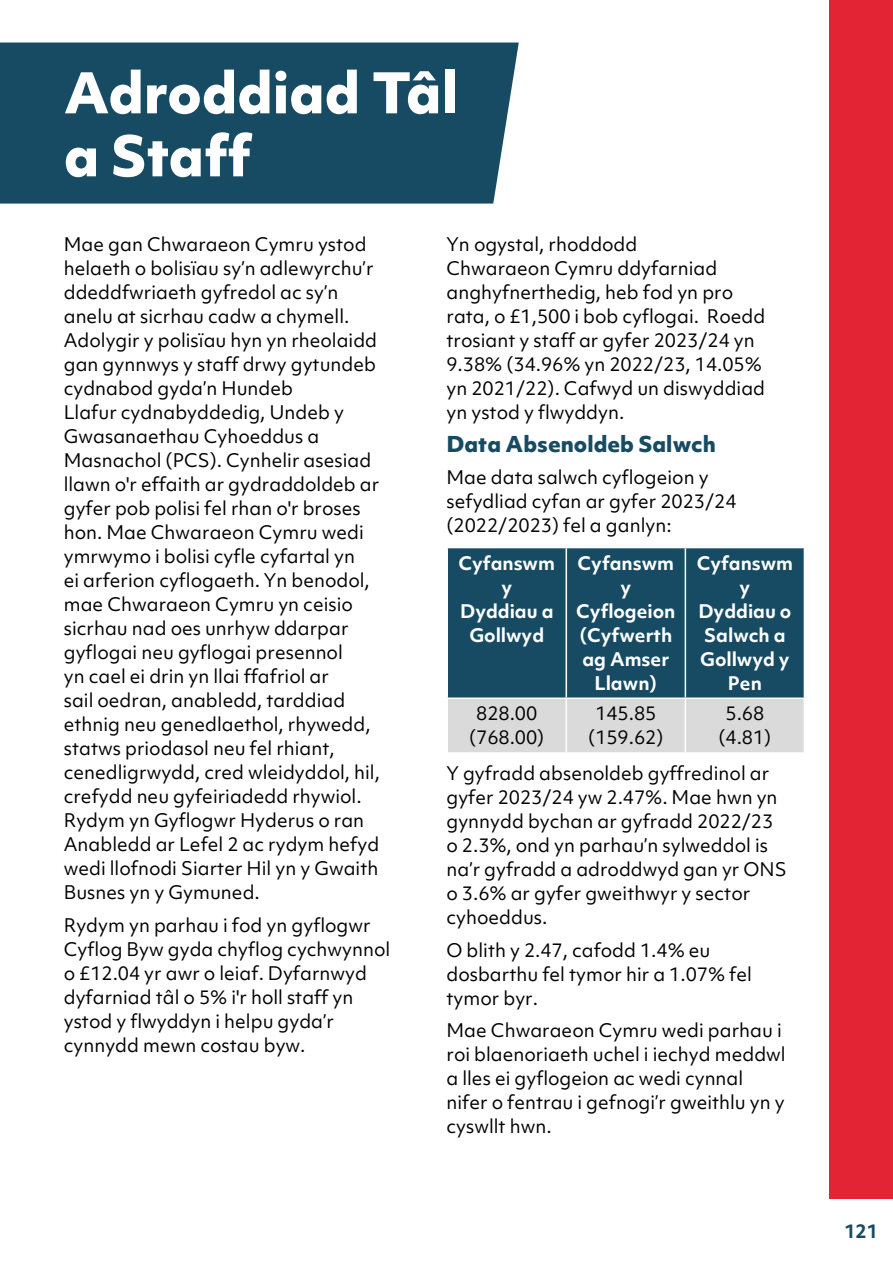
<style>
.page{position:relative;width:893px;height:1263px;background:#fff}
.page>*{position:absolute;margin:0;border:0;box-sizing:border-box;transform-origin:0 0}
.MainHeading_2024_H3{font:800 54px/63px "Objektiv Mk 1";color:#fff}
.Subheading2_2024_H4{font:800 21px "Objektiv Mk 1";color:#164b63}
.BodyCopy2024{font:18px/24px "Objektiv Mk 1";color:#000}
.Paragraph_Style_1{font:700 18px/24px "Objektiv Mk 1";color:#fff;text-align:center}
.t1{font:700 18px "Objektiv Mk 1";color:#164b63}
</style>
<div class="page">
<div style="left:829px;top:0;width:64px;height:1199px;background:#e32434"></div>
<div style="left:0;top:43px;width:519px;height:161px;background:#164b63"></div>
<div style="left:448px;top:548px;width:356px;height:149px;background:#164b63"></div>
<div style="left:448px;top:699px;width:356px;height:53px;background:#dadada"></div>
<hr style="left:566px;top:548px;width:1px;height:149px;background:#fff">
<hr style="left:685px;top:548px;width:1px;height:149px;background:#fff">
<hr style="left:566px;top:699px;width:1px;height:53px;background:#fff">
<hr style="left:685px;top:699px;width:1px;height:53px;background:#fff">
<h3 class="MainHeading_2024_H3" style="left:64px;top:60px;width:395px">Adroddiad Tâl a Staff</h3>
<p class="BodyCopy2024" style="left:64px;top:232px;width:318px">Mae gan Chwaraeon Cymru ystod helaeth o bolisïau sy’n adlewyrchu’r ddeddfwriaeth gyfredol ac sy’n anelu at sicrhau cadw a chymell.<br>Adolygir y polisïau hyn yn rheolaidd gan gynnwys y staff drwy gytundeb cydnabod gyda’n Hundeb<br>Llafur cydnabyddedig, Undeb y<br>Gwasanaethau Cyhoeddus a<br>Masnachol (PCS). Cynhelir asesiad llawn o'r effaith ar gydraddoldeb ar gyfer pob polisi fel rhan o'r broses hon. Mae Chwaraeon Cymru wedi ymrwymo i bolisi cyfle cyfartal yn<br>ei arferion cyflogaeth. Yn benodol, mae Chwaraeon Cymru yn ceisio sicrhau nad oes unrhyw ddarpar gyflogai neu gyflogai presennol<br>yn cael ei drin yn llai ffafriol ar<br>sail oedran, anabledd, tarddiad ethnig neu genedlaethol, rhywedd, statws priodasol neu fel rhiant, cenedligrwydd, cred wleidyddol, hil, crefydd neu gyfeiriadedd rhywiol.<br>Rydym yn Gyflogwr Hyderus o ran<br>Anabledd ar Lefel 2 ac rydym hefyd wedi llofnodi Siarter Hil yn y Gwaith<br>Busnes yn y Gymuned.</p>
<p class="BodyCopy2024" style="left:64px;top:913px;width:328px">Rydym yn parhau i fod yn gyflogwr<br>Cyflog Byw gyda chyflog cychwynnol o £12.04 yr awr o leiaf. Dyfarnwyd dyfarniad tâl o 5% i'r holl staff yn ystod y flwyddyn i helpu gyda’r cynnydd mewn costau byw.</p>
<p class="BodyCopy2024" style="left:446px;top:232px;width:320px">Yn ogystal, rhoddodd<br>Chwaraeon Cymru ddyfarniad anghyfnerthedig, heb fod yn pro rata, o £1,500 i bob cyflogai. Roedd trosiant y staff ar gyfer 2023/24 yn<br>9.38% (34.96% yn 2022/23, 14.05% yn 2021/22). Cafwyd un diswyddiad yn ystod y flwyddyn.</p>
<h4 class="Subheading2_2024_H4" style="left:446px;top:429px;width:271px">Data Absenoldeb Salwch</h4>
<p class="BodyCopy2024" style="left:446px;top:465px;width:291px">Mae data salwch cyflogeion y sefydliad cyfan ar gyfer 2023/24 (2022/2023) fel a ganlyn:</p>
<p class="Paragraph_Style_1" style="left:458px;top:551px;width:98px">Cyfanswm y<br>Dyddiau a<br>Gollwyd</p>
<p class="Paragraph_Style_1" style="left:576px;top:551px;width:101px">Cyfanswm y<br>Cyflogeion (Cyfwerth ag Amser<br>Llawn)</p>
<p class="Paragraph_Style_1" style="left:697px;top:551px;width:98px">Cyfanswm y<br>Dyddiau o<br>Salwch a<br>Gollwyd y<br>Pen</p>
<p class="BodyCopy2024" style="left:469px;top:701px;width:77px;text-align:center">828.00 (768.00)</p>
<p class="BodyCopy2024" style="left:588px;top:701px;width:77px;text-align:center">145.85 (159.62)</p>
<p class="BodyCopy2024" style="left:718px;top:701px;width:54px;text-align:center">5.68 (4.81)</p>
<p class="BodyCopy2024" style="left:446px;top:761px;width:342px">Y gyfradd absenoldeb gyffredinol ar gyfer 2023/24 yw 2.47%. Mae hwn yn gynnydd bychan ar gyfradd 2022/23 o 2.3%, ond yn parhau’n sylweddol is na’r gyfradd a adroddwyd gan yr ONS o 3.6% ar gyfer gweithwyr y sector cyhoeddus.</p>
<p class="BodyCopy2024" style="left:446px;top:938px;width:307px">O blith y 2.47, cafodd 1.4% eu dosbarthu fel tymor hir a 1.07% fel tymor byr.</p>
<p class="BodyCopy2024" style="left:446px;top:1018px;width:341px">Mae Chwaraeon Cymru wedi parhau i roi blaenoriaeth uchel i iechyd meddwl a lles ei gyflogeion ac wedi cynnal nifer o fentrau i gefnogi’r gweithlu yn y cyswllt hwn.</p>
<p class="t1" style="left:844px;top:1218px;width:35px">121</p>
</div>
